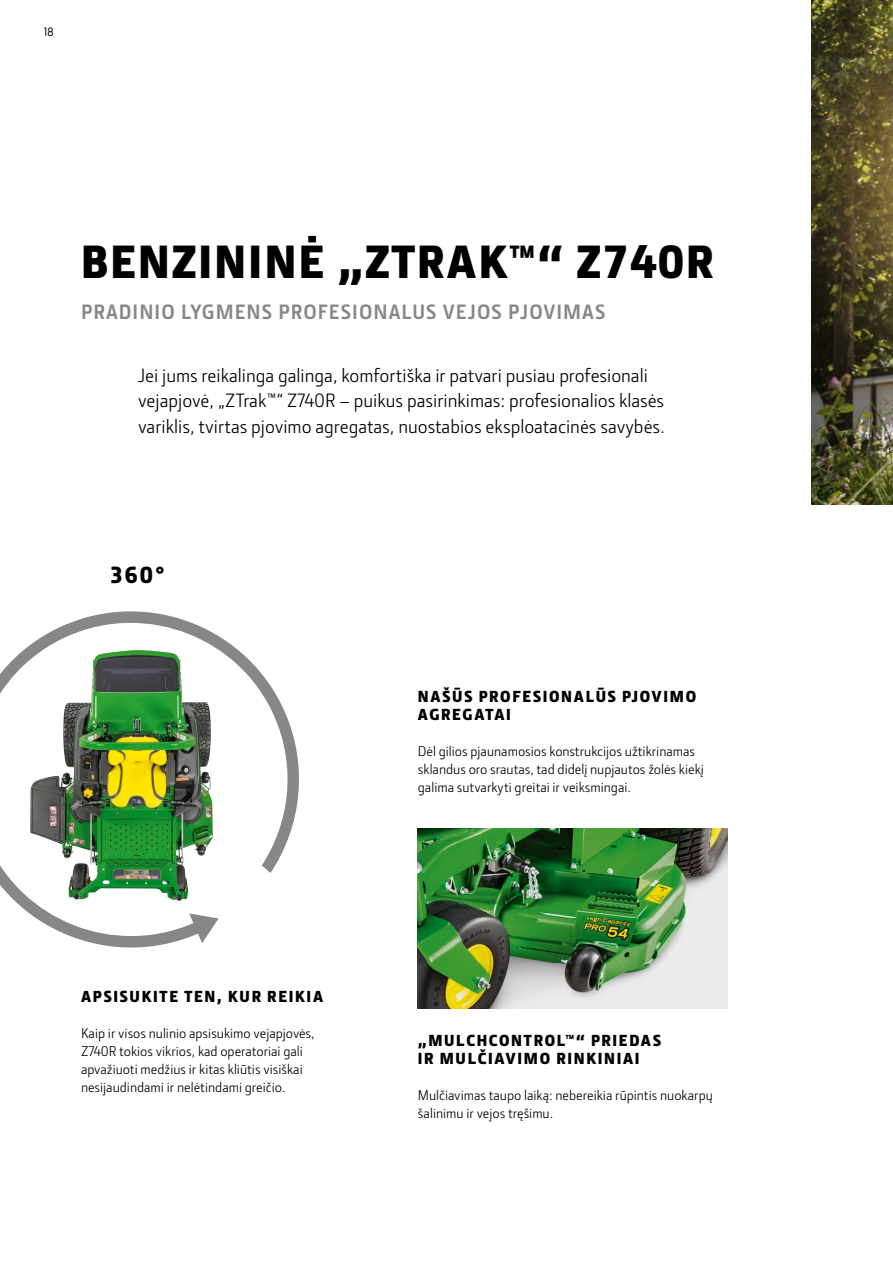
<style>
.page{position:relative;width:893px;height:1263px;background:#fff}
.page>*{position:absolute;margin:0;border:0;box-sizing:border-box;transform-origin:0 0}
.t1{font:900 48px "Section";letter-spacing:.05em;color:#000}
.t2{font:900 24px "Section";color:#000}
.t3{font:700 21px "JD Sans Pro";letter-spacing:.05em;color:#878786}
.t4{font:19.5px/25.5px "JD Sans Pro";color:#000}
.t5{font:900 16.5px/18px "Section";letter-spacing:.105em;color:#000}
.t6{font:14.25px/18px "JD Sans Pro";color:#000}
.t7{font:500 12px "JD Sans Pro";color:#000}
</style>
<div class="page">
<img style="left:418px;top:828px;width:310px;height:181px">
<svg style="left:0;top:611px;width:299px;height:337px"></svg>
<img style="left:812px;top:0;width:81px;height:504px">
<p class="t7" style="left:44px;top:23px;width:12px">18</p>
<h1 class="t1" style="left:81px;top:231px;width:634px">BENZININĖ „ZTRAK™“ Z740R</h1>
<h3 class="t3" style="left:81px;top:298px;width:526px">PRADINIO LYGMENS PROFESIONALUS VEJOS PJOVIMAS</h3>
<h3 class="t4" style="left:138px;top:362px;width:528px">Jei jums reikalinga galinga, komfortiška ir patvari pusiau profesionali vejapjovė, „ZTrak™“ Z740R – puikus pasirinkimas: profesionalios klasės variklis, tvirtas pjovimo agregatas, nuostabios eksploatacinės savybės.</h3>
<h2 class="t2" style="left:110px;top:560px;width:56px">360°</h2>
<p class="t5" style="left:418px;top:687px;width:280px">NAŠŪS PROFESIONALŪS PJOVIMO<br>AGREGATAI</p>
<p class="t6" style="left:418px;top:742px;width:288px">Dėl gilios pjaunamosios konstrukcijos užtikrinamas sklandus oro srautas, tad didelį nupjautos žolės kiekį galima sutvarkyti greitai ir veiksmingai.</p>
<p class="t5" style="left:81px;top:987px;width:244px">APSISUKITE TEN, KUR REIKIA</p>
<p class="t6" style="left:81px;top:1024px;width:235px">Kaip ir visos nulinio apsisukimo vejapjovės, Z740R tokios vikrios, kad operatoriai gali apvažiuoti medžius ir kitas kliūtis visiškai nesijaudindami ir nelėtindami greičio.</p>
<p class="t5" style="left:418px;top:1031px;width:245px">„MULCHCONTROL™“ PRIEDAS<br>IR MULČIAVIMO RINKINIAI</p>
<p class="t6" style="left:418px;top:1086px;width:297px">Mulčiavimas taupo laiką: nebereikia rūpintis nuokarpų šalinimu ir vejos tręšimu.</p>
</div>
